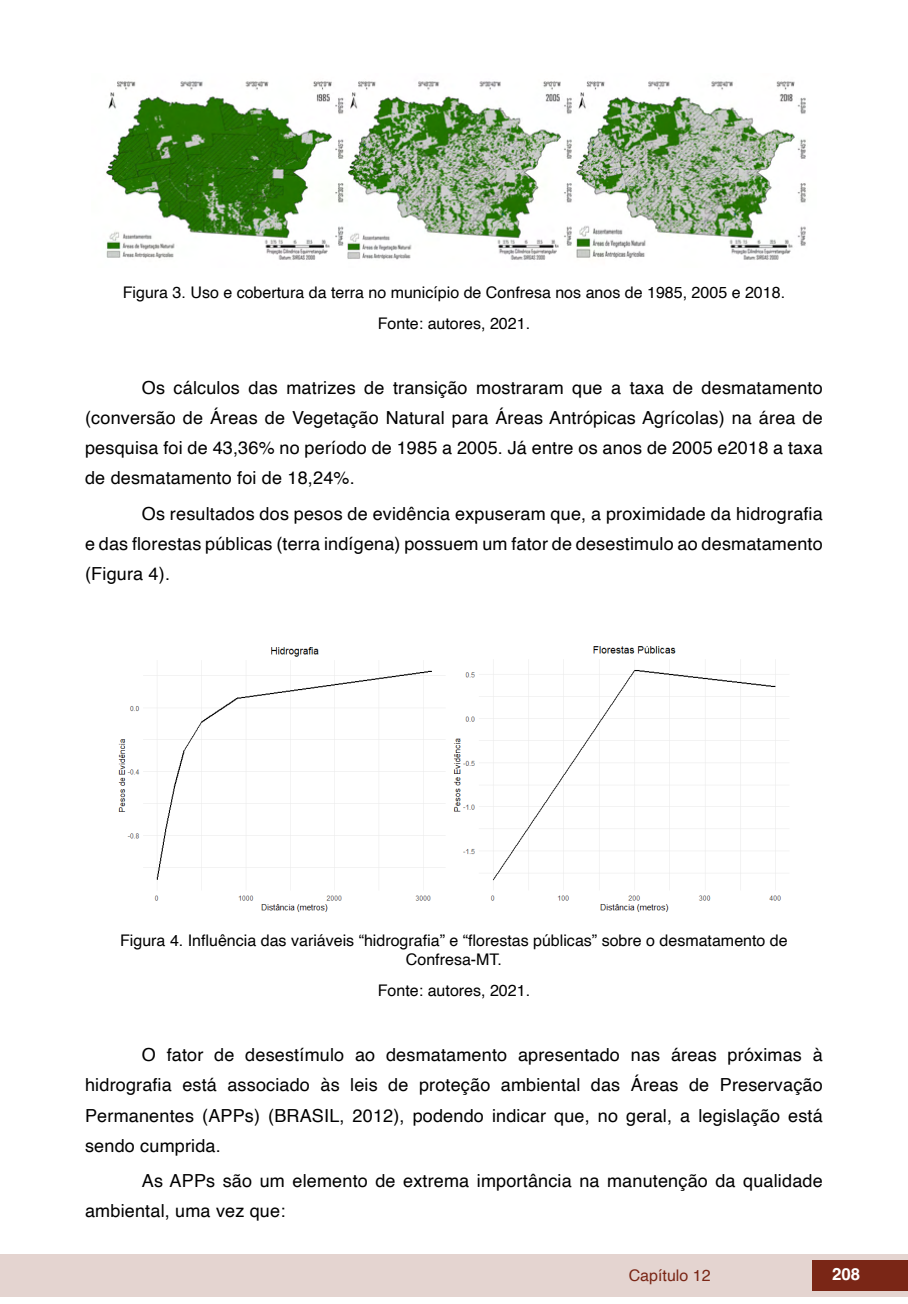
<style>
.page{position:relative;width:908px;height:1304px;background:#fff}
.page>*{position:absolute;margin:0;border:0;box-sizing:border-box;transform-origin:0 0}
.txt{font:18px/30px "Helvetica";letter-spacing:.01em;color:#000;text-align:justify}
.t1{font:700 16.8px "Helvetica";color:#fff}
.imagens_graf_tab{font:16px/19.2px "Helvetica";color:#000;text-align:center}
.t2{font:16px "Helvetica";color:#7a2616}
</style>
<div class="page">
<div style="left:0;top:1254px;width:906px;height:43px;background:#e4d4d0"></div>
<div style="left:812px;top:1261px;width:95px;height:30px;background:#7a2616"></div>
<img style="left:106px;top:81px;width:700px;height:179px">
<img style="left:118px;top:647px;width:327px;height:265px">
<img style="left:453px;top:646px;width:336px;height:266px">
<p class="imagens_graf_tab" style="left:123px;top:283px;width:663px">Figura 3. Uso e cobertura da terra no município de Confresa nos anos de 1985, 2005 e 2018.</p>
<p class="imagens_graf_tab" style="left:377px;top:314px;width:154px">Fonte: autores, 2021.</p>
<p class="txt" style="left:85px;top:373px;width:738px;text-indent:57px">Os cálculos das matrizes de transição mostraram que a taxa de desmatamento (conversão de Áreas de Vegetação Natural para Áreas Antrópicas Agrícolas) na área de pesquisa foi de 43,36% no período de 1985 a 2005. Já entre os anos de 2005 e2018 a taxa de desmatamento foi de 18,24%.</p>
<p class="txt" style="left:85px;top:499px;width:738px;text-indent:57px">Os resultados dos pesos de evidência expuseram que, a proximidade da hidrografia e das florestas públicas (terra indígena) possuem um fator de desestimulo ao desmatamento (Figura 4).</p>
<p class="imagens_graf_tab" style="left:120px;top:931px;width:668px">Figura 4. Influência das variáveis “hidrografia” e “florestas públicas” sobre o desmatamento de<br>Confresa-MT.</p>
<p class="imagens_graf_tab" style="left:377px;top:981px;width:154px">Fonte: autores, 2021.</p>
<p class="txt" style="left:85px;top:1041px;width:738px;text-indent:57px">O fator de desestímulo ao desmatamento apresentado nas áreas próximas à hidrografia está associado às leis de proteção ambiental das Áreas de Preservação Permanentes (APPs) (BRASIL, 2012), podendo indicar que, no geral, a legislação está sendo cumprida.</p>
<p class="txt" style="left:85px;top:1166px;width:738px;text-indent:57px">As APPs são um elemento de extrema importância na manutenção da qualidade ambiental, uma vez que:</p>
<p class="t2" style="left:628px;top:1263px;width:83px">Capítulo 12</p>
<p class="t1" style="left:831px;top:1264px;width:30px">208</p>
</div>
